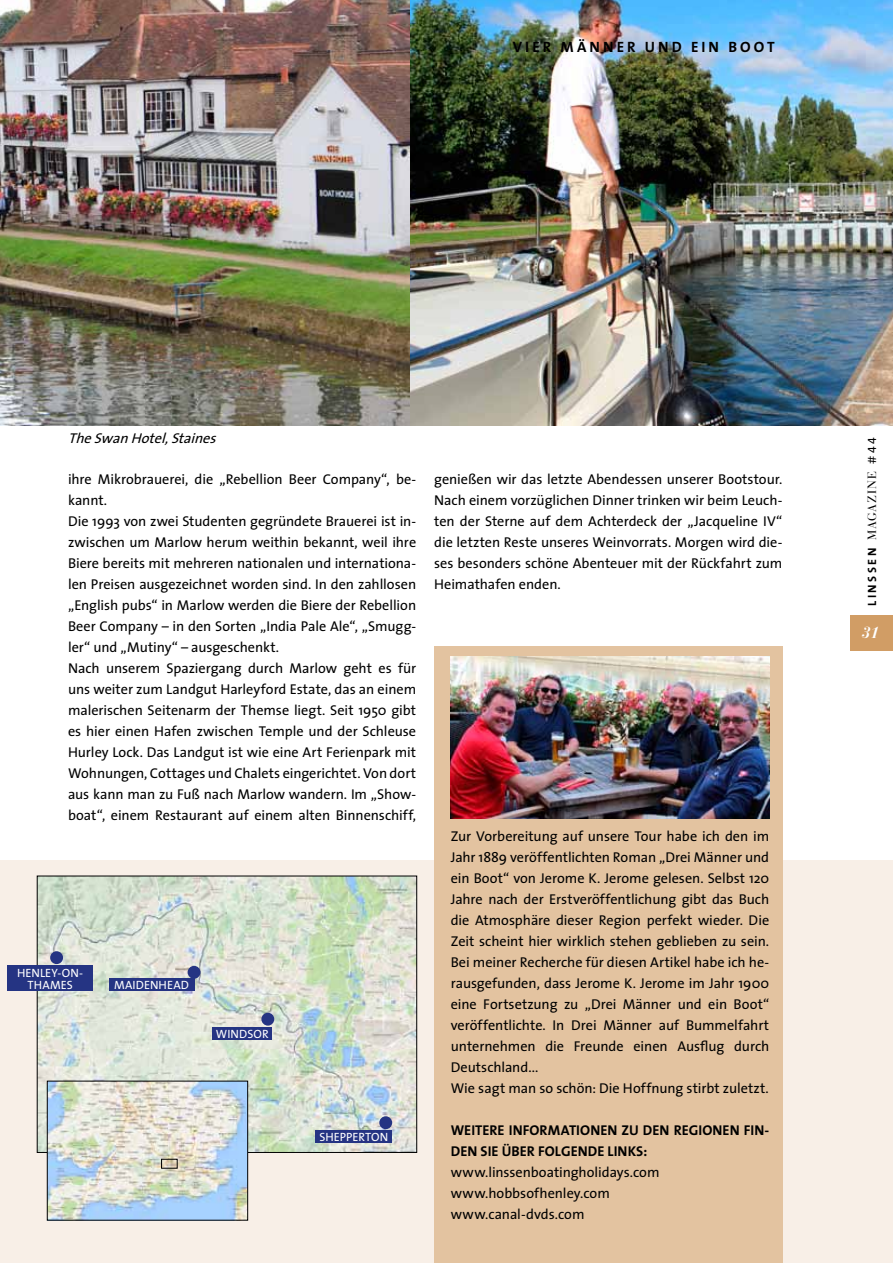
<style>
.page{position:relative;width:893px;height:1263px;background:#fff}
.page>*{position:absolute;margin:0;border:0;box-sizing:border-box;transform-origin:0 0}
.t1{font:italic 700 16.05px "Bauer Bodoni";color:#fff}
.t2{font:700 15px "The Sans";letter-spacing:.205em;color:#000}
.t3{font:14.25px/21px "The Sans";letter-spacing:-.005em;color:#000}
.t4{font:700 14.25px/21px "The Sans";letter-spacing:.005em;color:#000}
.t5{font:italic 14.25px "The Sans";letter-spacing:-.01em;color:#000}
.t6{font:12px/12px "The Sans";letter-spacing:.01em;color:#fff;text-align:center}
.t7{font:12px "Bauer Bodoni";letter-spacing:.085em;color:#000}
.s1{font-family:"The Sans";font-weight:700}
.s2{font-family:"The Sans"}
.s3{font-family:"The Sans Expert"}
</style>
<div class="page">
<div style="left:0;top:860px;width:893px;height:403px;background:#f8efe7"></div>
<div style="left:434px;top:647px;width:348px;height:616px;background:#e3c3a0"></div>
<img style="left:451px;top:656px;width:318px;height:163px">
<img style="left:409px;top:0;width:484px;height:425px">
<img style="left:0;top:0;width:409px;height:425px">
<img style="left:39px;top:878px;width:376px;height:273px">
<div style="left:37px;top:876px;width:380px;height:277px;border:1px solid #000"></div>
<div style="left:188px;top:966px;width:12px;height:13px;background:#253483;border-radius:50%"></div>
<div style="left:50px;top:951px;width:13px;height:13px;background:#253483;border-radius:50%"></div>
<div style="left:261px;top:1013px;width:13px;height:12px;background:#253483;border-radius:50%"></div>
<div style="left:379px;top:1116px;width:13px;height:13px;background:#253483;border-radius:50%"></div>
<div style="left:109px;top:978px;width:85px;height:13px;background:#253483"></div>
<div style="left:8px;top:965px;width:85px;height:26px;background:#253483"></div>
<div style="left:213px;top:1027px;width:59px;height:13px;background:#253483"></div>
<div style="left:316px;top:1130px;width:76px;height:12px;background:#253483"></div>
<img style="left:49px;top:1083px;width:197px;height:135px">
<div style="left:47px;top:1081px;width:201px;height:139px;border:1px solid #000"></div>
<div style="left:161px;top:1159px;width:17px;height:9px;border:1px solid #000"></div>
<div style="left:850px;top:615px;width:43px;height:36px;background:#d19d65"></div>
<p class="t2" style="left:513px;top:35px;width:262px">VIER MÄNNER UND EIN BOOT</p>
<p class="t5" style="left:68px;top:429px;width:154px">TheSwanHotel,Staines</p>
<p class="t3" style="left:68px;top:468px;width:350px">ihre Mikrobrauerei, die „Rebellion Beer Company“, be&shy;kannt.<br>Die 1993 von zwei Studenten gegründete Brauerei ist in&shy;zwischen um Marlow herum weithin bekannt, weil ihre Biere bereits mit mehreren nationalen und internationa&shy;len Preisen ausgezeichnet worden sind. I n den zahllosen „English pubs“ in Marlow werden die Biere der Rebellion Beer Company – in den Sorten „I ndia Pale Ale“, „Smugg&shy;ler“ und „Mutiny“ – ausgeschenkt.<br>Nach unserem Spaziergang durch Marlow geht es für uns weiter zum Landgut Harleyford Estate, das an einem malerischen Seitenarm der Themse liegt. Seit 1950 gibt es hier einen Hafen zwischen Temple und der Schleuse H urley Lock. Das Landgut ist wie eine Art Ferienpark mit Wohnungen, Cottages und Chalets eingerichtet. Von dort aus kann man zu Fuß nach Marlow wandern. I m „Show&shy;boat“, einem Restaurant auf einem alten Binnenschiff,</p>
<p class="t3" style="left:434px;top:468px;width:350px;text-align:justify">genießen wir das letzte Abendessen unserer Bootstour.<br>Nach einem vorzüglichen Dinner trinken wir beim Leuch&shy;ten der Sterne auf dem Achterdeck der „Jacqueline IV“ die letzten Reste unseres Weinvorrats. Morgen wird die&shy;ses besonders schöne Abenteuer mit der Rückfahrt zum Heimathafen enden.</p>
<p class="t6" style="left:17px;top:966px;width:68px">henley-on&shy;thames</p>
<p class="t6" style="left:114px;top:979px;width:75px">maidenhead</p>
<p class="t6" style="left:216px;top:1028px;width:54px">windsor</p>
<p class="t6" style="left:319px;top:1130px;width:70px">shepperton</p>
<p class="t3" style="left:451px;top:825px;width:320px">Zur Vorbereitung auf unsere Tour habe ich den im Jahr 1889 veröffentlichten Roman „Drei Männer und ein Boot“ von Jerome K. Jerome gelesen. Selbst 120<br>Jahre nach der Erstveröffentlichung gibt das Buch die Atmosphäre dieser Region perfekt wieder. Die Zeit scheint hier wirklich stehen geblieben zu sein.<br>Bei meiner Recherche für diesen Artikel habe ich he&shy;rausgefunden, dass Jerome K. Jerome im Jahr 1900 eine Fortsetzung zu „Drei Männer und ein Boot“ veröffentlichte. I n Drei Männer auf Bummelfahrt unternehmen die Freunde einen Ausflug durch Deutschland...<br>Wie sagt man so schön: Die Hoffnung stirbt zuletzt.</p>
<p class="t4" style="left:451px;top:1119px;width:320px">WEITERE INFORMATIONEN ZU DEN REGIONEN FIN-<br>DEN SIE ÜBER FOLGENDE LINKS:</p>
<p class="t3" style="left:451px;top:1161px;width:210px">www.linssenboatingholidays.com www.hobbsofhenley.com www.canal-dvds.com</p>
<p class="t7" style="left:865px;top:606px;width:170px;rotate:-90deg"><span class="s1">LINSSEN</span> magazine <span class="s2">#</span><span class="s3">44</span></p>
<p class="t1" style="left:862px;top:622px;width:19px">31</p>
</div>
